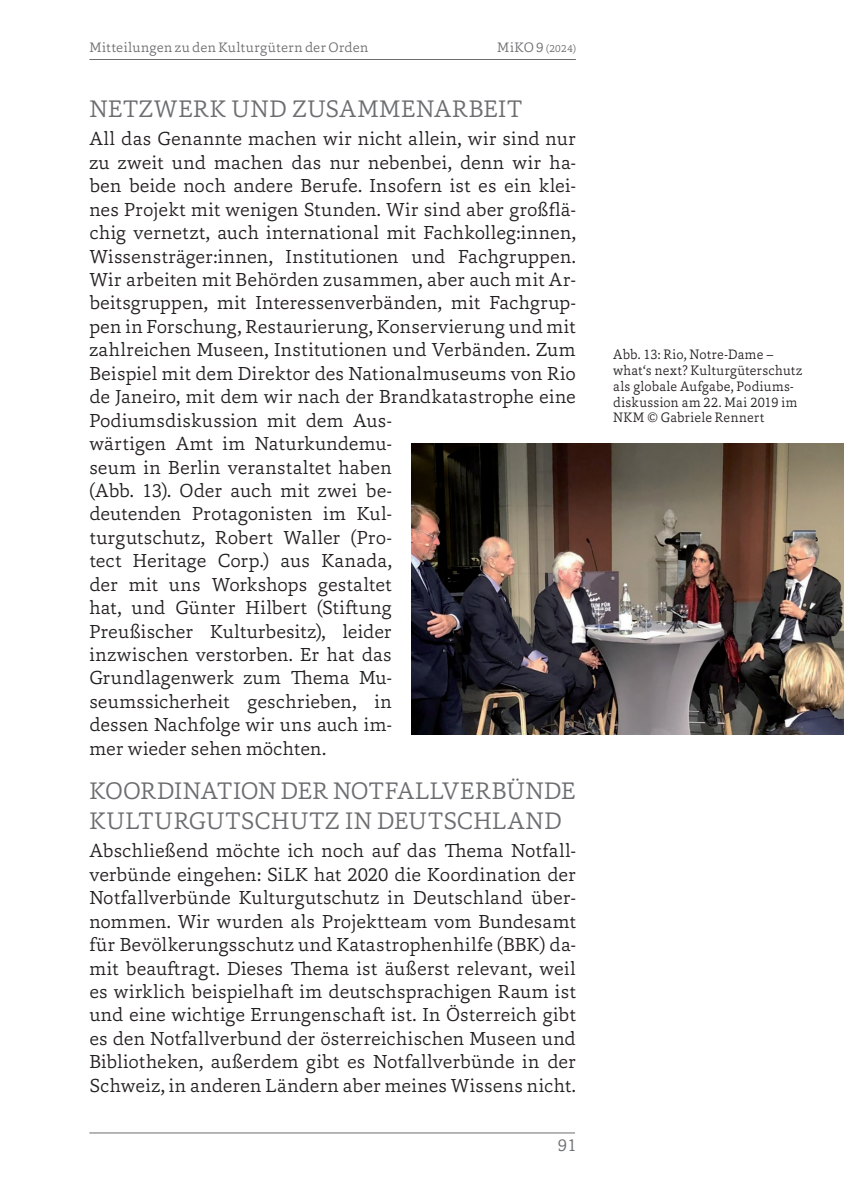
<style>
.page{position:relative;width:844px;height:1191px;background:#fff}
.page>*{position:absolute;margin:0;border:0;box-sizing:border-box;transform-origin:0 0}
.t1{font:300 24.5px/29.8px "Capita";letter-spacing:.015em;color:#6c6d70}
.t2{font:300 19.25px/23.4px "Capita";letter-spacing:.005em;color:#231f20}
.t3{font:300 17.5px "Capita";color:#6c6d70}
.t4{font:300 14px/15.8px "Capita";letter-spacing:.015em;color:#231f20;scale:.95 1}
.t5{font:300 14px "Capita";letter-spacing:.025em;color:#6c6d70}
.t6{font:300 10.5px "Capita";color:#6c6d70}
.s1{font-size:14px}
</style>
<div class="page">
<hr style="left:89px;top:1132px;width:486px;height:1px;background:#6c6d70">
<hr style="left:89px;top:59px;width:486px;height:1px;background:#6c6d70">
<img style="left:411px;top:443px;width:432px;height:291px">
<p class="t5" style="left:89px;top:38px;width:281px">Mitteilungen zu den Kulturgütern der Orden</p>
<p class="t6" style="left:497px;top:41px;width:80px"><span class="s1">MiKO 9</span> (2024)</p>
<p class="t1" style="left:89px;top:93px;width:434px">NETZWERK UND ZUSAMMENARBEIT</p>
<p class="t2" style="left:89px;top:127px;width:488px">All das Genannte machen wir nicht allein, wir sind nur zu zweit und machen das nur nebenbei, denn wir ha&shy;ben beide noch andere Berufe. Insofern ist es ein klei&shy;nes Projekt mit wenigen Stunden. Wir sind aber großflä&shy;chig vernetzt, auch international mit Fachkolleg:innen, Wissensträger:innen, Institutionen und Fachgruppen.<br>Wir arbeiten mit Behörden zusammen, aber auch mit Ar&shy;beitsgruppen, mit Interessenverbänden, mit Fachgrup&shy;pen in Forschung, Restaurierung, Konservierung und mit zahlreichen Museen, Institutionen und Verbänden. Zum Beispiel mit dem Direktor des Nationalmuseums von Rio de Janeiro, mit dem wir nach der Brandkatastrophe eine Podiumsdiskussion mit dem Aus-<br>wärtigen Amt im Naturkundemu-<br>seum in Berlin veranstaltet haben<br>(Abb. 13). Oder auch mit zwei be-<br>deutenden Protagonisten im Kul-<br>turgutschutz, Robert Waller (Pro-<br>tect Heritage Corp.) aus Kanada,<br>der mit uns Workshops gestaltet<br>hat, und Günter Hilbert (Stiftung<br>Preußischer Kulturbesitz), leider<br>inzwischen verstorben. Er hat das<br>Grundlagenwerk zum Thema Mu-<br>seumssicherheit geschrieben, in<br>dessen Nachfolge wir uns auch im-<br>mer wieder sehen möchten.</p>
<p class="t1" style="left:89px;top:775px;width:487px">KOORDINATION DER NOTFALLVERBÜNDE<br>KULTURGUTSCHUTZ IN DEUTSCHLAND</p>
<p class="t2" style="left:89px;top:839px;width:488px;text-align:justify">Abschließend möchte ich noch auf das Thema Notfall&shy;verbünde eingehen: SiLK hat 2020 die Koordination der Notfallverbünde Kulturgutschutz in Deutschland über&shy;nommen. Wir wurden als Projektteam vom Bundesamt für Bevölkerungsschutz und Katastrophenhilfe (BBK) da&shy;mit beauftragt. Dieses Thema ist äußerst relevant, weil es wirklich beispielhaft im deutschsprachigen Raum ist und eine wichtige Errungenschaft ist. In Österreich gibt es den Notfallverbund der österreichischen Museen und Bibliotheken, außerdem gibt es Notfallverbünde in der Schweiz, in anderen Ländern aber meines Wissens nicht.</p>
<p class="t3" style="left:558px;top:1133px;width:20px">91</p>
<p class="t4" style="left:613px;top:346px;width:200px">Abb. 13: Rio, Notre-Dame – what‘s next? Kulturgüterschutz als globale Aufgabe, Podiums&shy;diskussion am 22. Mai 2019 im<br>NKM © Gabriele Rennert</p>
</div>
